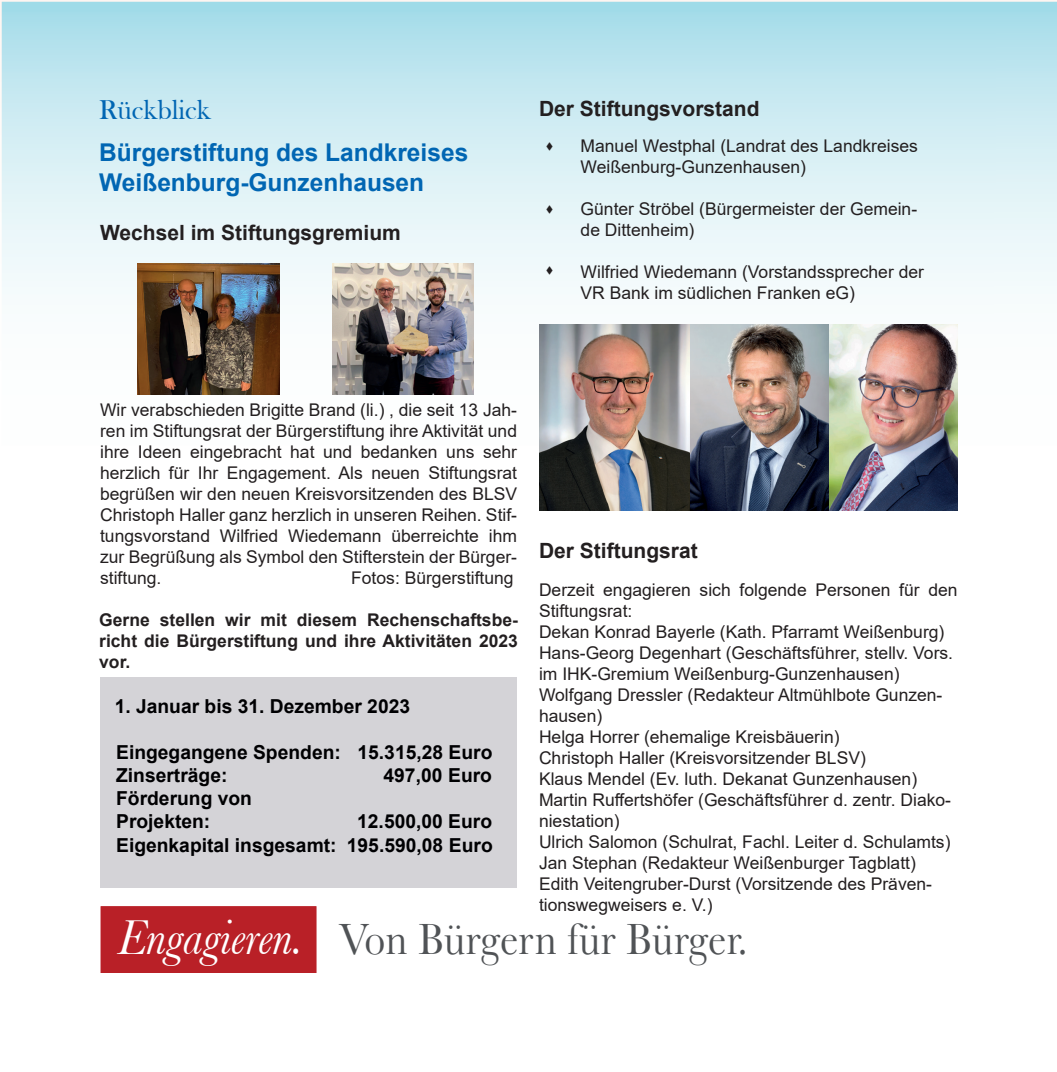
<style>
.page{position:relative;width:1057px;height:1072px;background:#fff}
.page>*{position:absolute;margin:0;border:0;box-sizing:border-box;transform-origin:0 0}
.t1{font:45.68px "Baskerville";color:#505356;scale:.91 1}
.t2{font:28px "Bask Old Face";color:#0166b3}
.t3{font:700 24.5px/29.4px "Arial";color:#0166b3}
.t4{font:700 21px "Arial";color:#231f20}
.t5{font:700 19.25px/23.1px "Arial";color:#000002}
.t6{font:17.5px/21px "Arial";color:#231f20}
.t7{font:700 17.5px/21px "Arial";color:#231f20;text-align:justify}
.s1{font-style:italic;font-size:51.27px;color:#fff}
</style>
<div class="page">
<svg style="left:0;top:0;width:1057px;height:511px"></svg>
<div style="left:100px;top:677px;width:417px;height:210px;background:#d4d3d7"></div>
<img style="left:539px;top:324px;width:151px;height:186px">
<img style="left:690px;top:324px;width:139px;height:187px">
<img style="left:137px;top:263px;width:142px;height:131px">
<div style="left:100px;top:906px;width:217px;height:66px;background:#b92027"></div>
<img style="left:333px;top:263px;width:141px;height:131px">
<img style="left:829px;top:324px;width:128px;height:187px">
<svg style="left:546px;top:142px;width:6px;height:9px"></svg>
<svg style="left:546px;top:205px;width:6px;height:9px"></svg>
<svg style="left:546px;top:266px;width:6px;height:9px"></svg>
<h2 class="t2" style="left:99px;top:95px;width:113px">Rückblick</h2>
<h3 class="t3" style="left:99px;top:138px;width:370px">Bürgerstiftung des Landkreises<br>Weißenburg-Gunzenhausen</h3>
<p class="t4" style="left:100px;top:218px;width:302px">Wechsel im Stiftungsgremium</p>
<p class="t4" style="left:539px;top:94px;width:222px">Der Stiftungsvorstand</p>
<p class="t6" style="left:580px;top:135px;width:339px">Manuel Westphal (Landrat des Landkreises<br>Weißenburg-Gunzenhausen)</p>
<p class="t6" style="left:580px;top:198px;width:338px">Günter Ströbel (Bürgermeister der Gemein&shy;de Dittenheim)</p>
<p class="t6" style="left:580px;top:261px;width:345px">Wilfried Wiedemann (Vorstandssprecher der<br>VR Bank im südlichen Franken eG)</p>
<p class="t6" style="left:100px;top:399px;width:418px;text-align:justify">Wir verabschieden Brigitte Brand (li.) , die seit 13 Jah&shy;ren im Stiftungsrat der Bürgerstiftung ihre Aktivität und ihre Ideen eingebracht hat und bedanken uns sehr herzlich für Ihr Engagement. Als neuen Stiftungsrat begrüßen wir den neuen Kreisvorsitzenden des BLSV Christoph Haller ganz herzlich in unseren Reihen. Stif&shy;tungsvorstand Wilfried Wiedemann überreichte ihm zur Begrüßung als Symbol den Stifterstein der Bürger&shy;stiftung.</p>
<p class="t6" style="left:351px;top:567px;width:164px">Fotos: Bürgerstiftung</p>
<p class="t7" style="left:99px;top:609px;width:420px">Gerne stellen wir mit diesem Rechenschaftsbe&shy;richt die Bürgerstiftung und ihre Aktivitäten 2023 vor.</p>
<p class="t5" style="left:115px;top:695px;width:297px">1. Januar bis 31. Dezember 2023</p>
<p class="t5" style="left:116px;top:741px;width:378px">Eingegangene Spenden: 15.315,28 Euro<br>Zinserträge:</p>
<p class="t5" style="left:383px;top:764px;width:110px">497,00 Euro</p>
<p class="t5" style="left:116px;top:787px;width:137px">Förderung von<br>Projekten:</p>
<p class="t5" style="left:116px;top:810px;width:378px;text-align:right">12.500,00 Euro<br>Eigenkapital insgesamt: 195.590,08 Euro</p>
<p class="t4" style="left:539px;top:536px;width:160px">Der Stiftungsrat</p>
<p class="t6" style="left:539px;top:579px;width:420px">Derzeit engagieren sich folgende Personen für den Stiftungsrat:<br>Dekan Konrad Bayerle (Kath. Pfarramt Weißenburg)<br>Hans-Georg Degenhart (Geschäftsführer, stellv. Vors. im IHK-Gremium Weißenburg-Gunzenhausen)<br>Wolfgang Dressler (Redakteur Altmühlbote Gunzen&shy;hausen)<br>Helga Horrer (ehemalige Kreisbäuerin)<br>Christoph Haller (Kreisvorsitzender BLSV)<br>Klaus Mendel (Ev. luth. Dekanat Gunzenhausen)<br>Martin Ruffertshöfer (Geschäftsführer d. zentr. Diako&shy;niestation)<br>Ulrich Salomon (Schulrat, Fachl. Leiter d. Schulamts)<br>Jan Stephan (Redakteur Weißenburger Tagblatt)<br>Edith Veitengruber-Durst (Vorsitzende des Präven&shy;tionswegweisers e. V.)</p>
<h1 class="t1" style="left:117px;top:912px;width:694px"><span class="s1">Engagieren.</span> Von Bürgern für Bürger.</h1>
</div>
